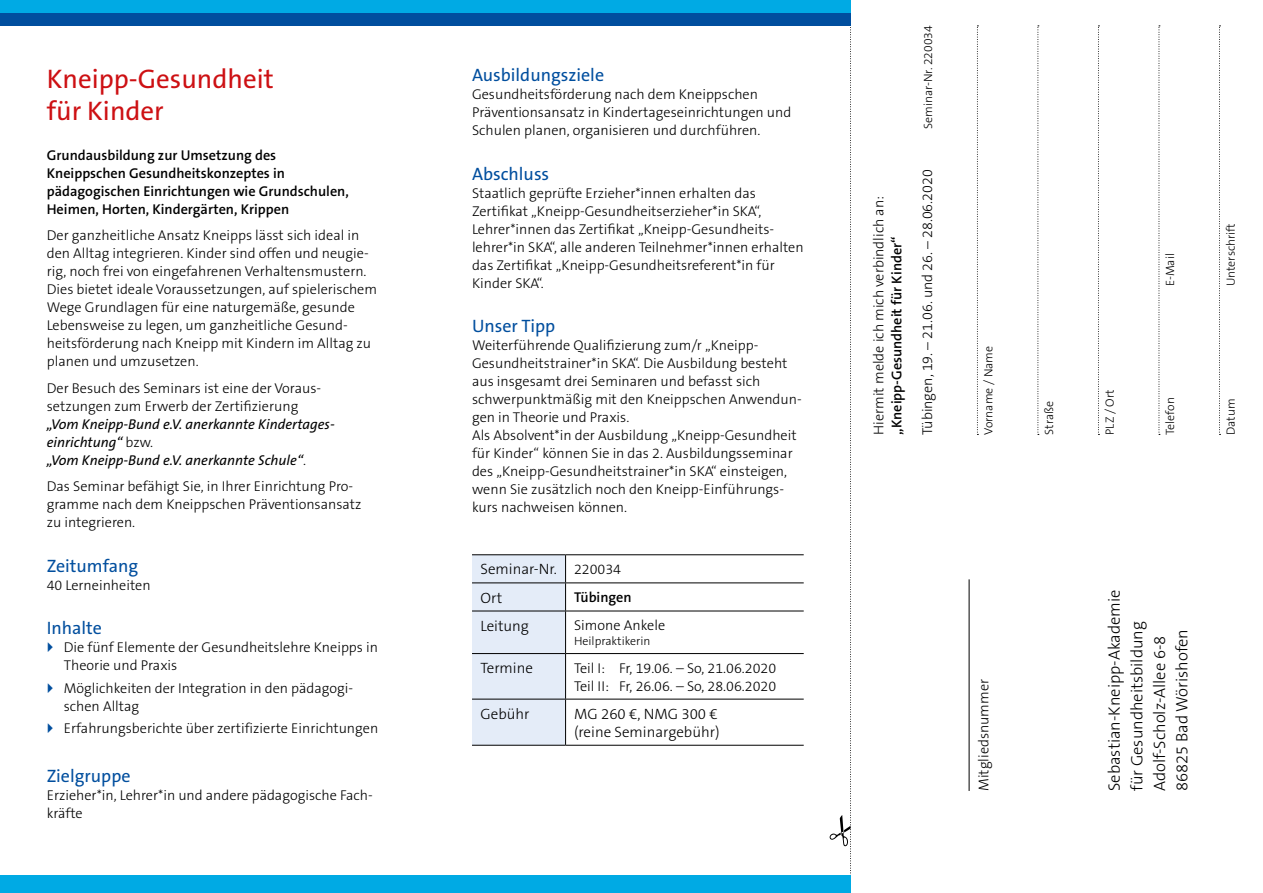
<style>
.page{position:relative;width:1263px;height:893px;background:#fff}
.page>*{position:absolute;margin:0;border:0;box-sizing:border-box;transform-origin:0 0}
.t1{font:27px/31.5px "The Sans B5 Plain";color:#cd1013}
.t2{font:18px "The Sans B5 Plain";color:#004e9e}
.t3{font:300 16.5px/22.5px "The Sans B3";color:#000}
.t4{font:300 15px/28px "The Sans B3";color:#000}
.t5{font:300 14.25px/18px "The Sans B3";color:#000}
.t6{font:600 14.25px/18px "The Sans B6";color:#000}
.t7{font:italic 14.25px/18px "The Sans B5 Plain";color:#000}
.t8{font:300 12px "The Sans B3";color:#000}
.s1{font-family:"The Sans B3";font-weight:300;font-style:normal}
.s2{font-size:14.25px}
</style>
<div class="page">
<hr style="left:566px;top:611px;width:238px;height:1px;background:#000">
<hr style="left:566px;top:653px;width:238px;height:1px;background:#000">
<hr style="left:566px;top:699px;width:238px;height:1px;background:#000">
<hr style="left:472px;top:745px;width:94px;height:1px;background:#000">
<hr style="left:566px;top:745px;width:238px;height:1px;background:#000">
<hr style="left:472px;top:554px;width:94px;height:1px;background:#000">
<hr style="left:566px;top:554px;width:238px;height:1px;background:#000">
<div style="left:472px;top:555px;width:94px;height:190px;background:#e4ecf8"></div>
<hr style="left:472px;top:582px;width:94px;height:1px;background:#000">
<hr style="left:566px;top:582px;width:238px;height:1px;background:#000">
<hr style="left:969px;top:579px;width:1px;height:212px;background:#000">
<svg style="left:830px;top:0;width:21px;height:893px"></svg>
<div style="left:0;top:876px;width:850px;height:17px;background:#00aae4"></div>
<div style="left:0;top:13px;width:850px;height:13px;background:#004e9e"></div>
<div style="left:0;top:0;width:850px;height:13px;background:#00aae4"></div>
<svg style="left:977px;top:26px;width:1px;height:409px"></svg>
<svg style="left:1037px;top:26px;width:2px;height:409px"></svg>
<svg style="left:1098px;top:26px;width:1px;height:409px"></svg>
<svg style="left:1158px;top:26px;width:2px;height:409px"></svg>
<svg style="left:1219px;top:26px;width:1px;height:409px"></svg>
<h1 class="t1" style="left:47px;top:64px;width:229px">Kneipp-Gesundheit für Kinder</h1>
<p class="t6" style="left:47px;top:146px;width:304px">Grundausbildung zur Umsetzung des Kneippschen Gesundheitskonzeptes in pädagogischen Einrichtungen wie Grundschulen, Heimen, Horten, Kindergärten, Krippen</p>
<p class="t5" style="left:47px;top:227px;width:332px">Der ganzheitliche Ansatz Kneipps lässt sich ideal in den Alltag integrieren. Kinder sind offen und neugie&shy;rig, noch frei von eingefahrenen Verhaltensmustern.<br>Dies bietet ideale Voraussetzungen, auf spielerischem Wege Grundlagen für eine naturgemäße, gesunde Lebensweise zu legen, um ganzheitliche Gesund&shy;heitsförderung nach Kneipp mit Kindern im Alltag zu planen und umzusetzen.</p>
<p class="t5" style="left:47px;top:379px;width:274px">Der Besuch des Seminars ist eine der Voraus&shy;setzungen zum Erwerb der Zertifizierung</p>
<p class="t7" style="left:47px;top:415px;width:288px">„Vom Kneipp-Bund e.V. anerkannte Kindertages&shy;einrichtung“ <span class="s1">bzw.<br></span>„Vom Kneipp-Bund e.V. anerkannte Schule“<span class="s1">.</span></p>
<p class="t5" style="left:47px;top:478px;width:316px">Das Seminar befähigt Sie, in Ihrer Einrichtung Pro&shy;gramme nach dem Kneippschen Präventionsansatz zu integrieren.</p>
<p class="t2" style="left:47px;top:556px;width:93px">Zeitumfang</p>
<p class="t5" style="left:47px;top:576px;width:105px">40 Lerneinheiten</p>
<p class="t2" style="left:47px;top:619px;width:57px">Inhalte</p>
<p class="t5" style="left:64px;top:639px;width:316px">Die fünf Elemente der Gesundheitslehre Kneipps in<br>Theorie und Praxis</p>
<p class="t5" style="left:64px;top:679px;width:291px">Möglichkeiten der Integration in den pädagogi&shy;schen Alltag</p>
<p class="t5" style="left:64px;top:719px;width:316px">Erfahrungsberichte über zertifizierte Einrichtungen</p>
<p class="t2" style="left:47px;top:766px;width:85px">Zielgruppe</p>
<p class="t5" style="left:47px;top:786px;width:327px">Erzieher*in, Lehrer*in und andere pädagogische Fach&shy;kräfte</p>
<p class="t2" style="left:472px;top:66px;width:134px">Ausbildungsziele</p>
<p class="t5" style="left:472px;top:86px;width:321px">Gesundheitsförderung nach dem Kneippschen<br>Präventionsansatz in Kindertageseinrichtungen und<br>Schulen planen, organisieren und durchführen.</p>
<p class="t2" style="left:472px;top:164px;width:79px">Abschluss</p>
<p class="t5" style="left:472px;top:184px;width:333px">Staatlich geprüfte Erzieher*innen erhalten das Zertifikat „Kneipp-Gesundheitserzieher*in SKA“, Lehrer*innen das Zertifikat „Kneipp-Gesundheits&shy;lehrer*in SKA“, alle anderen Teilnehmer*innen erhalten das Zertifikat „Kneipp-Gesundheitsreferent*in für Kinder SKA“.</p>
<p class="t2" style="left:472px;top:317px;width:85px">Unser Tipp</p>
<p class="t5" style="left:472px;top:337px;width:331px">Weiterführende Qualifizierung zum/r „Kneipp-Gesundheitstrainer*in SKA“. Die Ausbildung besteht aus insgesamt drei Seminaren und befasst sich schwerpunktmäßig mit den Kneippschen Anwendun&shy;gen in Theorie und Praxis.<br>Als Absolvent*in der Ausbildung „Kneipp-Gesundheit für Kinder“ können Sie in das 2. Ausbildungsseminar des „Kneipp-Gesundheitstrainer*in SKA“ einsteigen, wenn Sie zusätzlich noch den Kneipp-Einführungs&shy;kurs nachweisen können.</p>
<p class="t4" style="left:480px;top:556px;width:142px">Seminar-Nr. <span class="s2">220034<br></span>Ort</p>
<p class="t6" style="left:574px;top:589px;width:59px">Tübingen</p>
<p class="t4" style="left:480px;top:612px;width:50px">Leitung</p>
<p class="t5" style="left:574px;top:617px;width:93px">Simone Ankele</p>
<p class="t8" style="left:574px;top:634px;width:78px">Heilpraktikerin</p>
<p class="t4" style="left:480px;top:654px;width:54px">Termine</p>
<p class="t5" style="left:574px;top:659px;width:204px">Teil I: Fr, 19.06. – So, 21.06.2020<br>Teil II: Fr, 26.06. – So, 28.06.2020</p>
<p class="t4" style="left:480px;top:700px;width:50px">Gebühr</p>
<p class="t4" style="left:574px;top:705px;width:147px;line-height:18px">MG 260 €, NMG 300 € (reine Seminargebühr)</p>
<p class="t5" style="left:870px;top:435px;width:240px;rotate:-90deg">Hiermit melde ich mich verbindlich an:</p>
<p class="t6" style="left:888px;top:435px;width:200px;rotate:-90deg">„Kneipp-Gesundheit für Kinder“</p>
<p class="t8" style="left:922px;top:129px;width:105px;rotate:-90deg">Seminar-Nr. 220034</p>
<p class="t5" style="left:919px;top:435px;width:267px;rotate:-90deg">Tübingen, 19. – 21.06. und 26. – 28.06.2020</p>
<p class="t8" style="left:982px;top:435px;width:90px;rotate:-90deg">Vorname / Name</p>
<p class="t8" style="left:1164px;top:286px;width:35px;rotate:-90deg">E-Mail</p>
<p class="t8" style="left:1043px;top:435px;width:35px;rotate:-90deg">Straße</p>
<p class="t8" style="left:1103px;top:435px;width:47px;rotate:-90deg">PLZ / Ort</p>
<p class="t8" style="left:1164px;top:435px;width:39px;rotate:-90deg">Telefon</p>
<p class="t8" style="left:1224px;top:286px;width:65px;rotate:-90deg">Unterschrift</p>
<p class="t8" style="left:1224px;top:435px;width:38px;rotate:-90deg">Datum</p>
<p class="t5" style="left:975px;top:791px;width:113px;rotate:-90deg">Mitgliedsnummer</p>
<p class="t3" style="left:1104px;top:791px;width:203px;rotate:-90deg">Sebastian-Kneipp-Akademie für Gesundheitsbildung<br>Adolf-Scholz-Allee 6-8<br>86825 Bad Wörishofen</p>
</div>
